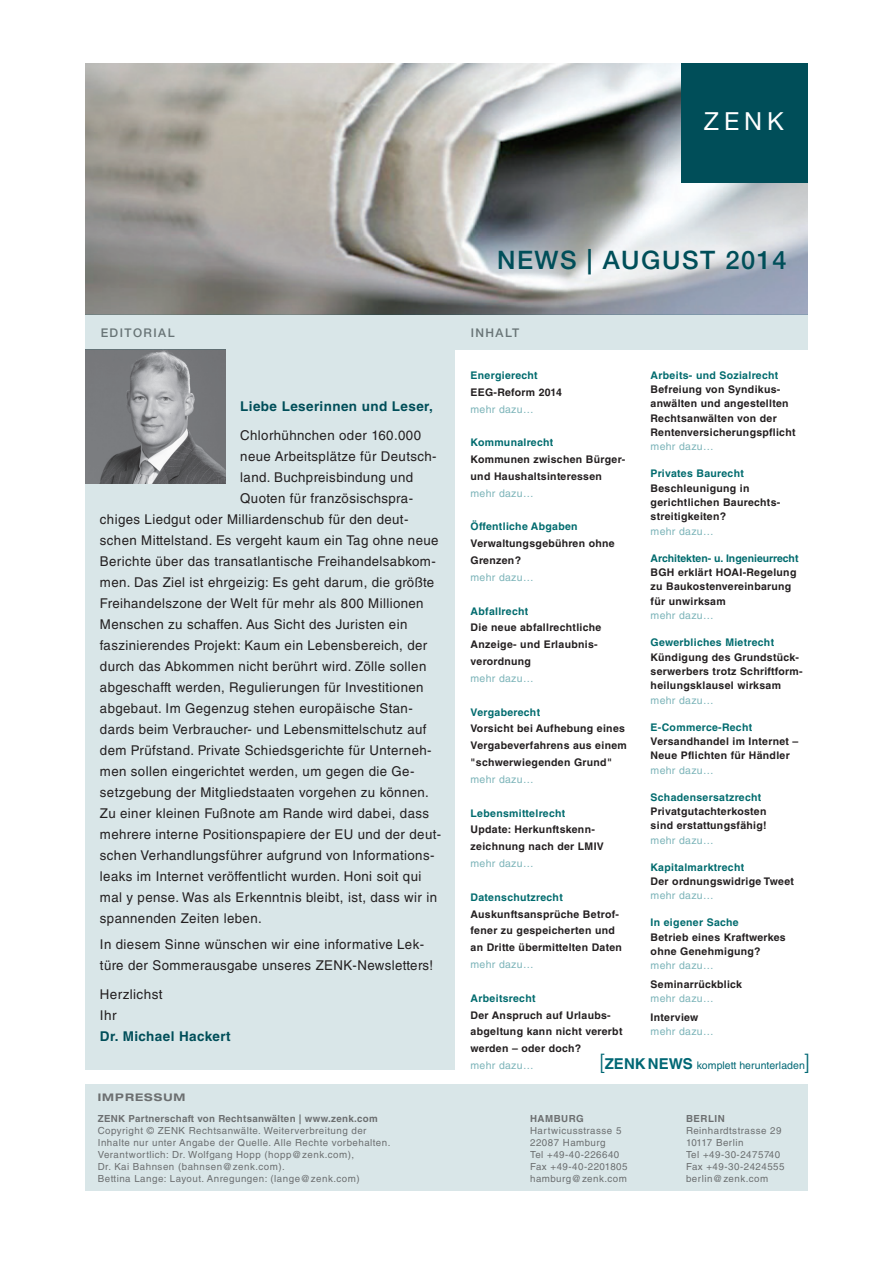
<style>
.page{position:relative;width:893px;height:1263px;background:#fff}
.page>*{position:absolute;margin:0;border:0;box-sizing:border-box;transform-origin:0 0}
.t1{font:500 25.5px "Helvetica Neue LT Std";letter-spacing:.06em;color:#004e59}
.t2{font:24.9px "Helvetica Neue";color:#fff}
.t3{font:13.5px/21px "Helvetica LT Std";letter-spacing:.03em;color:#231f20}
.t4{font:700 13.5px "Helvetica LT Std";letter-spacing:.03em;color:#004e59}
.t5{font:500 12px "Helvetica Neue LT Std";letter-spacing:.12em;color:#231f20}
.t6{font:700 10.5px/14.2px "Helvetica LT Std";letter-spacing:.03em;color:#231f20}
.t7{font:700 10.5px "Helvetica LT Std";letter-spacing:.03em;color:#006b6e}
.t8{font:10.5px "Helvetica LT Std";letter-spacing:.03em;color:#7cb4b9}
.t9{font:10.5px "Helvetica LT Std";letter-spacing:.005em;color:#006774}
.t10{font:700 10.5px "Helvetica LT Std";color:#006b6e}
.t11{font:700 expanded 10.5px "Helvetica Neue LT Std";letter-spacing:.1em;color:#231f20}
.t12{font:9.75px/12px "Helvetica LT Std";letter-spacing:.05em;color:#231f20}
.t13{font:700 9.75px "Helvetica LT Std";letter-spacing:.03em;color:#231f20}
.t14{font:700 9.75px "Helvetica LT Std";letter-spacing:.05em;color:#231f20}
.s1{font-family:"Helvetica Neue LT Std";font-weight:300;font-size:21px}
.s2{font-weight:700;font-size:15px}
</style>
<div class="page">
<img style="left:85px;top:64px;width:723px;height:251px">
<div style="left:85px;top:350px;width:370px;height:719px;background:#d9e6e8"></div>
<div style="left:85px;top:1084px;width:722px;height:107px;background:#d9e6e8"></div>
<div style="left:681px;top:64px;width:126px;height:119px;background:#004e59"></div>
<img style="left:85px;top:350px;width:140px;height:134px">
<div style="left:85px;top:315px;width:723px;height:35px;background:#d9e6e8"></div>
<h2 class="t2" style="left:704px;top:106px;width:82px">ZENK</h2>
<h1 class="t1" style="left:497px;top:245px;width:291px">NEWS | AUGUST 2014</h1>
<p class="t5" style="left:101px;top:326px;width:75px">EDITORIAL</p>
<p class="t5" style="left:471px;top:326px;width:50px">INHALT</p>
<p class="t4" style="left:240px;top:398px;width:194px">Liebe Leserinnen und Leser,</p>
<p class="t3" style="left:240px;top:425px;width:182px">Chlorhühnchen oder 160.000</p>
<p class="t3" style="left:240px;top:446px;width:198px">neue Arbeitsplätze für Deutsch-</p>
<p class="t3" style="left:240px;top:467px;width:174px">land. Buchpreisbindung und</p>
<p class="t3" style="left:240px;top:488px;width:174px">Quoten für französischspra-</p>
<p class="t3" style="left:100px;top:509px;width:310px">chiges Liedgut oder Milliardenschub für den deut-</p>
<p class="t3" style="left:100px;top:530px;width:340px">schen Mittelstand. Es vergeht kaum ein Tag ohne neue</p>
<p class="t3" style="left:100px;top:551px;width:337px">Berichte über das transatlantische Freihandelsabkom-</p>
<p class="t3" style="left:100px;top:572px;width:336px">men. Das Ziel ist ehrgeizig: Es geht darum, die größte</p>
<p class="t3" style="left:100px;top:593px;width:325px">Freihandelszone der Welt für mehr als 800 Millionen</p>
<p class="t3" style="left:100px;top:614px;width:309px">Menschen zu schaffen. Aus Sicht des Juristen ein</p>
<p class="t3" style="left:100px;top:635px;width:329px">faszinierendes Projekt: Kaum ein Lebensbereich, der</p>
<p class="t3" style="left:100px;top:656px;width:328px">durch das Abkommen nicht berührt wird. Zölle sollen</p>
<p class="t3" style="left:100px;top:677px;width:325px">abgeschafft werden, Regulierungen für Investitionen</p>
<p class="t3" style="left:100px;top:698px;width:314px">abgebaut. Im Gegenzug stehen europäische Stan-</p>
<p class="t3" style="left:100px;top:719px;width:328px">dards beim Verbraucher- und Lebensmittelschutz auf</p>
<p class="t3" style="left:100px;top:740px;width:333px">dem Prüfstand. Private Schiedsgerichte für Unterneh-</p>
<p class="t3" style="left:100px;top:761px;width:316px">men sollen eingerichtet werden, um gegen die Ge-</p>
<p class="t3" style="left:100px;top:782px;width:331px">setzgebung der Mitgliedstaaten vorgehen zu können.</p>
<p class="t3" style="left:100px;top:803px;width:331px">Zu einer kleinen Fußnote am Rande wird dabei, dass</p>
<p class="t3" style="left:100px;top:824px;width:343px">mehrere interne Positionspapiere der EU und der deut-</p>
<p class="t3" style="left:100px;top:845px;width:336px">schen Verhandlungsführer aufgrund von Informations-</p>
<p class="t3" style="left:100px;top:866px;width:323px">leaks im Internet veröffentlicht wurden. Honi soit qui</p>
<p class="t3" style="left:100px;top:887px;width:339px">mal y pense. Was als Erkenntnis bleibt, ist, dass wir in</p>
<p class="t3" style="left:100px;top:908px;width:163px">spannenden Zeiten leben.</p>
<p class="t3" style="left:100px;top:933px;width:335px">In diesem Sinne wünschen wir eine informative Lek&shy;türe der Sommerausgabe unseres ZENK-Newsletters!</p>
<p class="t3" style="left:100px;top:984px;width:64px">Herzlichst<br>Ihr</p>
<p class="t4" style="left:100px;top:1028px;width:132px">Dr. Michael Hackert</p>
<p class="t11" style="left:98px;top:1091px;width:89px">IMPRESSUM</p>
<p class="t13" style="left:98px;top:1112px;width:281px">ZENK Partnerschaft von Rechtsanwälten | www.zenk.com</p>
<p class="t12" style="left:98px;top:1124px;width:294px">Copyright © ZENK Rechtsanwälte. Weiterverbreitung der Inhalte nur unter Angabe der Quelle. Alle Rechte vorbehalten.<br>Verantwortlich: Dr. Wolfgang Hopp (hopp@zenk.com),<br>Dr. Kai Bahnsen (bahnsen@zenk.com).<br>Bettina Lange: Layout. Anregungen: (lange@zenk.com)</p>
<p class="t7" style="left:651px;top:369px;width:129px">Arbeits- und Sozialrecht</p>
<p class="t6" style="left:651px;top:382px;width:146px">Befreiung von Syndikus&shy;anwälten und angestellten<br>Rechtsanwälten von der<br>Rentenversicherungspflicht</p>
<p class="t8" style="left:651px;top:441px;width:64px">mehr dazu…</p>
<p class="t7" style="left:651px;top:467px;width:95px">Privates Baurecht</p>
<p class="t6" style="left:651px;top:481px;width:131px">Beschleunigung in gerichtlichen Baurechts&shy;streitigkeiten?</p>
<p class="t8" style="left:651px;top:525px;width:64px">mehr dazu…</p>
<p class="t10" style="left:651px;top:552px;width:149px">Architekten- u. Ingenieurrecht</p>
<p class="t6" style="left:651px;top:565px;width:147px">BGH erklärt HOAI-Regelung zu Baukostenvereinbarung für unwirksam</p>
<p class="t8" style="left:651px;top:609px;width:64px">mehr dazu…</p>
<p class="t7" style="left:651px;top:636px;width:125px">Gewerbliches Mietrecht</p>
<p class="t6" style="left:651px;top:649px;width:153px">Kündigung des Grundstück&shy;serwerbers trotz Schriftform&shy;heilungsklausel wirksam</p>
<p class="t8" style="left:651px;top:694px;width:64px">mehr dazu…</p>
<p class="t7" style="left:651px;top:720px;width:103px">E-Commerce-Recht</p>
<p class="t6" style="left:651px;top:734px;width:149px">Versandhandel im Internet –<br>Neue Pflichten für Händler</p>
<p class="t8" style="left:651px;top:764px;width:64px">mehr dazu…</p>
<p class="t7" style="left:651px;top:790px;width:112px">Schadensersatzrecht</p>
<p class="t6" style="left:651px;top:804px;width:118px">Privatgutachterkosten sind erstattungsfähig!</p>
<p class="t8" style="left:651px;top:834px;width:64px">mehr dazu…</p>
<p class="t7" style="left:651px;top:861px;width:95px">Kapitalmarktrecht</p>
<p class="t6" style="left:651px;top:874px;width:145px">Der ordnungswidrige Tweet</p>
<p class="t8" style="left:651px;top:889px;width:64px">mehr dazu…</p>
<p class="t7" style="left:651px;top:916px;width:90px">In eigener Sache</p>
<p class="t6" style="left:651px;top:930px;width:137px">Betrieb eines Kraftwerkes ohne Genehmigung?</p>
<p class="t8" style="left:651px;top:960px;width:64px">mehr dazu…</p>
<p class="t6" style="left:651px;top:977px;width:93px">Seminarrückblick</p>
<p class="t8" style="left:651px;top:992px;width:64px">mehr dazu…</p>
<p class="t6" style="left:651px;top:1010px;width:49px">Interview</p>
<p class="t8" style="left:651px;top:1025px;width:64px">mehr dazu…</p>
<p class="t7" style="left:471px;top:369px;width:69px">Energierecht</p>
<p class="t6" style="left:471px;top:385px;width:93px">EEG-Reform 2014</p>
<p class="t8" style="left:471px;top:403px;width:64px">mehr dazu…</p>
<p class="t7" style="left:471px;top:436px;width:84px">Kommunalrecht</p>
<p class="t6" style="left:471px;top:451px;width:156px;line-height:16.8px">Kommunen zwischen Bürger&shy;und Haushaltsinteressen</p>
<p class="t8" style="left:471px;top:487px;width:64px">mehr dazu…</p>
<p class="t7" style="left:471px;top:520px;width:109px">Öffentliche Abgaben</p>
<p class="t6" style="left:471px;top:535px;width:146px;line-height:16.8px">Verwaltungsgebühren ohne<br>Grenzen?</p>
<p class="t8" style="left:471px;top:571px;width:64px">mehr dazu…</p>
<p class="t7" style="left:471px;top:604px;width:59px">Abfallrecht</p>
<p class="t6" style="left:471px;top:619px;width:132px;line-height:16.8px">Die neue abfallrechtliche<br>Anzeige- und Erlaubnis&shy;verordnung</p>
<p class="t8" style="left:471px;top:672px;width:64px">mehr dazu…</p>
<p class="t7" style="left:471px;top:705px;width:71px">Vergaberecht</p>
<p class="t6" style="left:471px;top:720px;width:158px;line-height:16.8px">Vorsicht bei Aufhebung eines<br>Vergabeverfahrens aus einem "schwerwiegenden Grund"</p>
<p class="t8" style="left:471px;top:773px;width:64px">mehr dazu…</p>
<p class="t7" style="left:471px;top:806px;width:96px">Lebensmittelrecht</p>
<p class="t6" style="left:471px;top:821px;width:135px;line-height:16.8px">Update: Herkunftskenn&shy;zeichnung nach der LMIV</p>
<p class="t8" style="left:471px;top:857px;width:64px">mehr dazu…</p>
<p class="t7" style="left:471px;top:891px;width:94px">Datenschutzrecht</p>
<p class="t6" style="left:471px;top:905px;width:153px;line-height:16.8px">Auskunftsansprüche Betrof&shy;fener zu gespeicherten und an Dritte übermittelten Daten</p>
<p class="t8" style="left:471px;top:958px;width:64px">mehr dazu…</p>
<p class="t7" style="left:471px;top:992px;width:66px">Arbeitsrecht</p>
<p class="t6" style="left:471px;top:1006px;width:153px;line-height:16.8px">Der Anspruch auf Urlaubs&shy;abgeltung kann nicht vererbt werden – oder doch?</p>
<p class="t8" style="left:471px;top:1059px;width:64px">mehr dazu…</p>
<p class="t9" style="left:599px;top:1059px;width:212px"><span class="s1">[</span><span class="s2">ZENKNEWS</span> komplett herunterladen<span class="s1">]</span></p>
<p class="t14" style="left:530px;top:1112px;width:55px">HAMBURG</p>
<p class="t12" style="left:530px;top:1124px;width:99px">Hartwicusstrasse 5<br>22087 Hamburg<br>Tel +49-40-226640<br>Fax +49-40-2201805 hamburg@zenk.com</p>
<p class="t13" style="left:686px;top:1112px;width:40px">BERLIN</p>
<p class="t12" style="left:686px;top:1124px;width:100px">Reinhardtstrasse 29<br>10117 Berlin<br>Tel +49-30-2475740<br>Fax +49-30-2424555 berlin@zenk.com</p>
</div>
